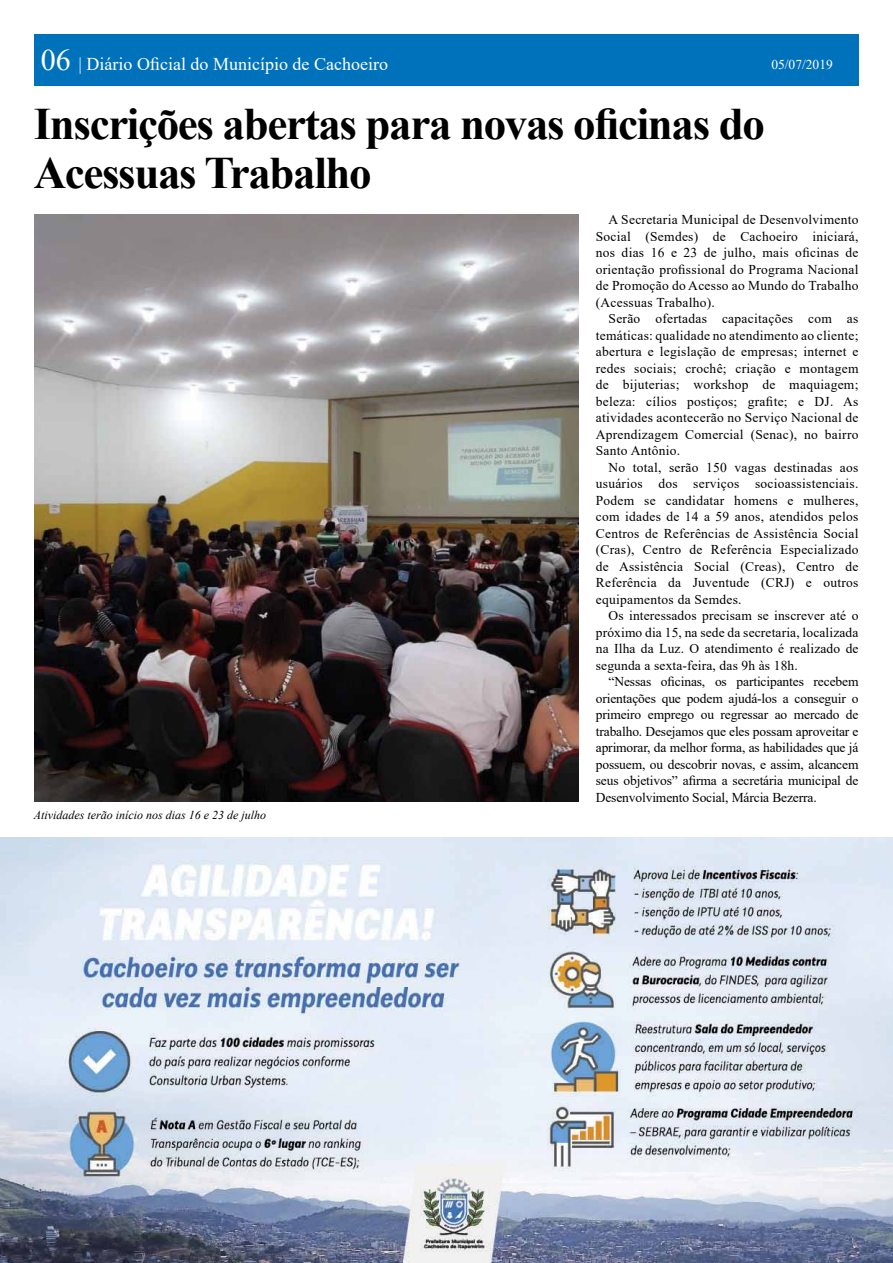
<style>
.page{position:relative;width:893px;height:1263px;background:#fff}
.page>*{position:absolute;margin:0;border:0;box-sizing:border-box;transform-origin:0 0}
.t1{font:700 45px/49.5px "Times New Roman";letter-spacing:-.03em;color:#000}
.t2{font:18px "Times New Roman";color:#fff}
.t3{font:13.5px/16.5px "Times New Roman";letter-spacing:.02em;color:#000;text-align:justify}
.t4{font:13.5px "Times New Roman";color:#fff}
.t5{font:italic 12px "Times New Roman";color:#000}
.s1{font-size:30px}
</style>
<div class="page">
<div style="left:34px;top:34px;width:824px;height:52px;background:#0072bc"></div>
<img style="left:0;top:838px;width:893px;height:425px">
<img style="left:34px;top:215px;width:545px;height:587px">
<h2 class="t2" style="left:41px;top:51px;width:349px"><span class="s1">06</span> | Diário Oficial do Município de Cachoeiro</h2>
<p class="t4" style="left:771px;top:54px;width:63px">05/07/2019</p>
<h1 class="t1" style="left:34px;top:97px;width:733px">Inscrições abertas para novas oficinas do<br>Acessuas Trabalho</h1>
<p class="t3" style="left:596px;top:211px;width:264px;text-indent:13px">A Secretaria Municipal de Desenvolvimento Social (Semdes) de Cachoeiro iniciará, nos dias 16 e 23 de julho, mais oficinas de orientação profissional do Programa Nacional de Promoção do Acesso ao Mundo do Trabalho (Acessuas Trabalho).</p>
<p class="t3" style="left:596px;top:310px;width:264px;text-indent:13px">Serão ofertadas capacitações com as temáticas: qualidade no atendimento ao cliente; abertura e legislação de empresas; internet e redes sociais; crochê; criação e montagem de bijuterias; workshop de maquiagem; beleza: cílios postiços; grafite; e DJ. As atividades acontecerão no Serviço Nacional de Aprendizagem Comercial (Senac), no bairro Santo Antônio.</p>
<p class="t3" style="left:596px;top:458px;width:264px;text-indent:13px">No total, serão 150 vagas destinadas aos usuários dos serviços socioassistenciais.<br>Podem se candidatar homens e mulheres, com idades de 14 a 59 anos, atendidos pelos Centros de Referências de Assistência Social (Cras), Centro de Referência Especializado de Assistência Social (Creas), Centro de Referência da Juventude (CRJ) e outros equipamentos da Semdes.</p>
<p class="t3" style="left:596px;top:607px;width:264px;text-indent:13px">Os interessados precisam se inscrever até o próximo dia 15, na sede da secretaria, localizada na Ilha da Luz. O atendimento é realizado de segunda a sexta-feira, das 9h às 18h.</p>
<p class="t3" style="left:596px;top:673px;width:264px;text-indent:13px">“Nessas oficinas, os participantes recebem orientações que podem ajudá-los a conseguir o primeiro emprego ou regressar ao mercado de trabalho. Desejamos que eles possam aproveitar e aprimorar, da melhor forma, as habilidades que já possuem, ou descobrir novas, e assim, alcancem seus objetivos” afirma a secretária municipal de Desenvolvimento Social, Márcia Bezerra.</p>
<p class="t5" style="left:34px;top:807px;width:234px">Atividades terão início nos dias 16 e 23 de julho</p>
</div>
